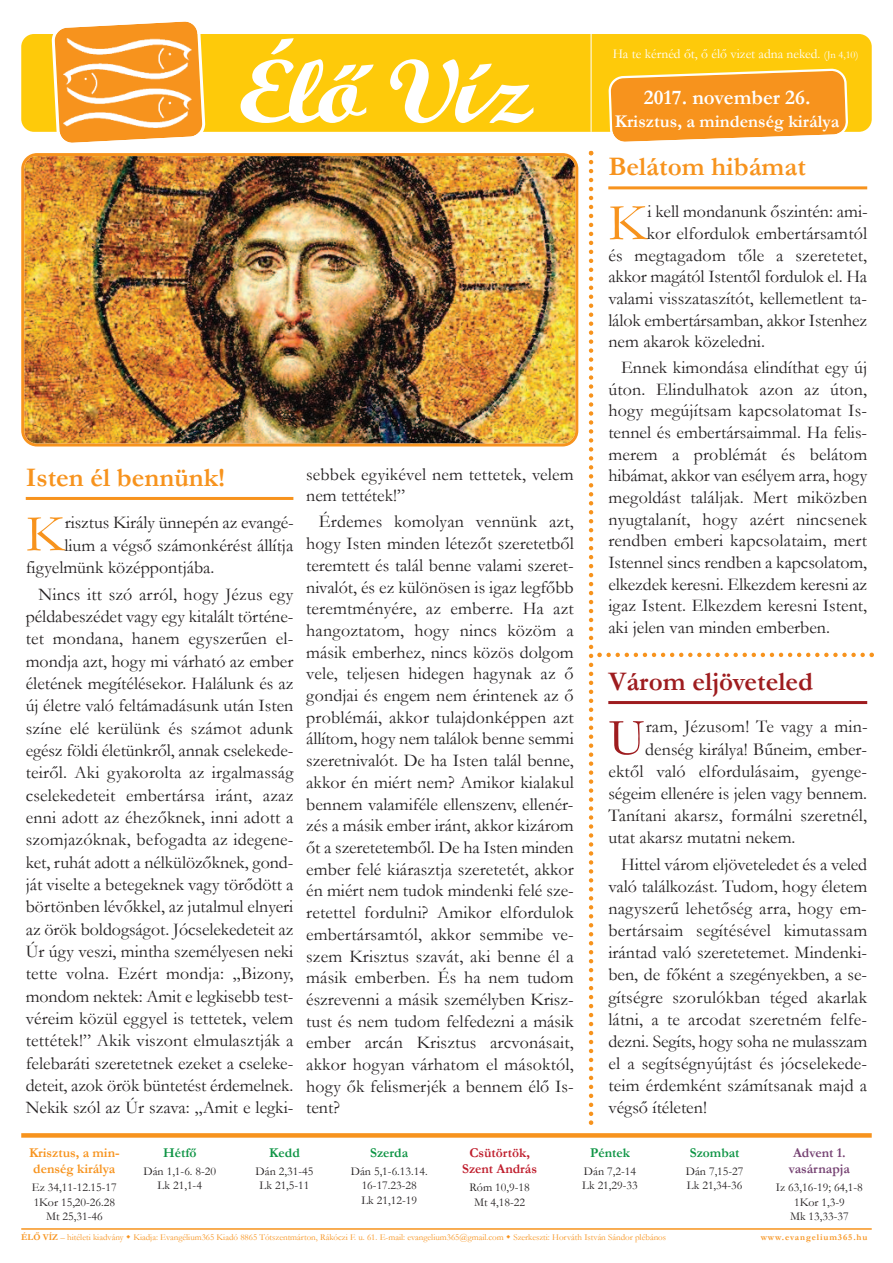
<style>
.page{position:relative;width:893px;height:1263px;background:#fff}
.page>*{position:absolute;margin:0;border:0;box-sizing:border-box;transform-origin:0 0}
.t1{font:90px "Wrexham Script";letter-spacing:-.05em;color:#fff;scale:1.2 1}
.t2{font:52.35px "Garamond";color:#f7931d}
.t3{font:52.35px "Garamond";color:#9e1c1f}
.t4{font:700 27px "Garamond";color:#f7931d}
.t5{font:700 27px "Garamond";color:#9e1c1f}
.t6{font:700 21px "Garamond";color:#fff}
.t7{font:18px/21.8px "Garamond";color:#231f20;text-align:justify}
.t8{font:700 18px "Garamond";color:#fff}
.t9{font:13.5px "Garamond";color:#fff}
.t10{font:700 13.5px "Garamond";color:#0d9444}
.t11{font:700 13.5px/16.2px "Garamond";color:#f7931d;text-align:center}
.t12{font:700 13.5px/16.2px "Garamond";color:#bf1d2c;text-align:center}
.t13{font:700 13.5px/16.2px "Garamond";color:#754172;text-align:center}
.t14{font:12px/14.4px "Garamond";color:#231f20;text-align:center}
.t15{font:9px "Garamond";color:#f7931d}
.t16{font:700 9px "Garamond";letter-spacing:.1em;color:#f7931d}
.s1{font-size:10.5px}
.s2{font-weight:700}
</style>
<div class="page">
<div style="left:21px;top:34px;width:851px;height:98px;background:#feca0a;border-radius:13px"></div>
<svg style="left:51px;top:21px;width:155px;height:122px"></svg>
<hr style="left:591px;top:30px;width:1px;height:102px;background:#fff">
<svg style="left:608px;top:68px;width:240px;height:74px;background:#f8a130"></svg>
<img style="left:64px;top:38px;width:127px;height:90px">
<div style="left:21px;top:1133px;width:851px;height:5px;background:#f7931d"></div>
<hr style="left:21px;top:1228px;width:851px;height:2px;background:#f7931d">
<hr style="left:26px;top:497px;width:267px;height:3px;background:#f7931d">
<img style="left:21px;top:153px;width:557px;height:293px">
<svg style="left:589px;top:151px;width:285px;height:974px"></svg>
<h1 class="t1" style="left:237px;top:59px;width:247px">Éloíí Víz</h1>
<h3 class="t4" style="left:26px;top:462px;width:201px">Isten él bennünk!</h3>
<h2 class="t2" style="left:26px;top:505px;width:40px">K</h2>
<p class="t7" style="left:65px;top:512px;width:231px">risztus Király ünnepén az evangé-</p>
<p class="t7" style="left:64px;top:534px;width:230px">lium a végső számonkérést állítja</p>
<p class="t7" style="left:26px;top:557px;width:190px">figyelmünk középpontjába.</p>
<p class="t7" style="left:26px;top:583px;width:269px;line-height:22.4px;text-indent:13px">Nincs itt szó arról, hogy Jézus egy példabeszédet vagy egy kitalált történe&shy;tet mondana, hanem egyszerűen el&shy;mondja azt, hogy mi várható az ember életének megítélésekor. Halálunk és az új életre való feltámadásunk után Isten színe elé kerülünk és számot adunk egész földi életünkről, annak cselekede&shy;teiről. Aki gyakorolta az irgalmasság cselekedeteit embertársa iránt, azaz enni adott az éhezőknek, inni adott a szomjazóknak, befogadta az idegene&shy;ket, ruhát adott a nélkülözőknek, gond&shy;ját viselte a betegeknek vagy törődött a börtönben lévőkkel, az jutalmul elnyeri az örök boldogságot. Jócselekedeteit az Úr úgy veszi, mintha személyesen neki tette volna. Ezért mondja: „Bizony, mondom nektek: Amit e legkisebb test&shy;véreim közül eggyel is tettetek, velem tettétek!” Akik viszont elmulasztják a felebaráti szeretetnek ezeket a cseleke&shy;deteit, azok örök büntetést érdemelnek.<br>Nekik szól az Úr szava: „Amit e legki-</p>
<p class="t7" style="left:306px;top:463px;width:269px">sebbek egyikével nem tettetek, velem nem tettétek!”</p>
<p class="t7" style="left:306px;top:511px;width:269px;text-indent:13px">Érdemes komolyan vennünk azt, hogy Isten minden létezőt szeretetből teremtett és talál benne valami szeret&shy;nivalót, és ez különösen is igaz legfőbb teremtményére, az emberre. Ha azt hangoztatom, hogy nincs közöm a másik emberhez, nincs közös dolgom vele, teljesen hidegen hagynak az ő gondjai és engem nem érintenek az ő problémái, akkor tulajdonképpen azt állítom, hogy nem találok benne semmi szeretnivalót. De ha Isten talál benne, akkor én miért nem? Amikor kialakul bennem valamiféle ellenszenv, ellenér&shy;zés a másik ember iránt, akkor kizárom őt a szeretetemből. De ha Isten minden ember felé kiárasztja szeretetét, akkor én miért nem tudok mindenki felé sze&shy;retettel fordulni? Amikor elfordulok embertársamtól, akkor semmibe ve&shy;szem Krisztus szavát, aki benne él a másik emberben. És ha nem tudom észrevenni a másik személyben Krisz&shy;tust és nem tudom felfedezni a másik ember arcán Krisztus arcvonásait, akkor hogyan várhatom el másoktól, hogy ők felismerjék a bennem élő Is&shy;tent?</p>
<p class="t9" style="left:613px;top:46px;width:247px">Ha te kérnéd őt, ő élő vizet adna neked. <span class="s1">(Jn 4,10)</span></p>
<p class="t6" style="left:644px;top:86px;width:168px">2017. november 26.</p>
<p class="t8" style="left:615px;top:112px;width:226px">Krisztus, a mindenség királya</p>
<h3 class="t4" style="left:608px;top:152px;width:199px">Belátom hibámat</h3>
<h2 class="t2" style="left:608px;top:194px;width:40px">K</h2>
<p class="t7" style="left:647px;top:201px;width:222px">i kell mondanunk őszintén: ami-</p>
<p class="t7" style="left:647px;top:223px;width:222px">kor elfordulok embertársamtól</p>
<p class="t7" style="left:608px;top:244px;width:260px">és megtagadom tőle a szeretetet,</p>
<p class="t7" style="left:608px;top:266px;width:260px">akkor magától Istentől fordulok el. Ha</p>
<p class="t7" style="left:608px;top:288px;width:260px">valami visszataszítót, kellemetlent ta-</p>
<p class="t7" style="left:608px;top:309px;width:260px">lálok embertársamban, akkor Istenhez</p>
<p class="t7" style="left:608px;top:331px;width:158px">nem akarok közeledni.</p>
<p class="t7" style="left:608px;top:357px;width:260px;text-indent:13px">Ennek kimondása elindíthat egy új úton. Elindulhatok azon az úton, hogy megújítsam kapcsolatomat Is&shy;tennel és embertársaimmal. Ha felis&shy;merem a problémát és belátom hibámat, akkor van esélyem arra, hogy megoldást találjak. Mert miközben nyugtalanít, hogy azért nincsenek rendben emberi kapcsolataim, mert Istennel sincs rendben a kapcsolatom, elkezdek keresni. Elkezdem keresni az igaz Istent. Elkezdem keresni Istent, aki jelen van minden emberben.</p>
<h3 class="t5" style="left:608px;top:666px;width:206px">Várom eljöveteled</h3>
<h2 class="t3" style="left:608px;top:709px;width:39px">U</h2>
<p class="t7" style="left:646px;top:716px;width:223px">ram, Jézusom! Te vagy a min-</p>
<p class="t7" style="left:645px;top:738px;width:223px">denség királya! Bűneim, ember-</p>
<p class="t7" style="left:608px;top:760px;width:260px">ektől való elfordulásaim, gyenge-</p>
<p class="t7" style="left:608px;top:783px;width:260px">ségeim ellenére is jelen vagy bennem.</p>
<p class="t7" style="left:608px;top:805px;width:260px">Tanítani akarsz, formálni szeretnél,</p>
<p class="t7" style="left:608px;top:827px;width:189px">utat akarsz mutatni nekem.</p>
<p class="t7" style="left:608px;top:853px;width:260px;line-height:22.2px;text-indent:13px">Hittel várom eljöveteledet és a veled való találkozást. Tudom, hogy életem nagyszerű lehetőség arra, hogy em&shy;bertársaim segítésével kimutassam irántad való szeretetemet. Mindenki&shy;ben, de főként a szegényekben, a se&shy;gítségre szorulókban téged akarlak látni, a te arcodat szeretném felfe&shy;dezni. Segíts, hogy soha ne mulasszam el a segítségnyújtást és jócselekede&shy;teim érdemként számítsanak majd a végső ítéleten!</p>
<p class="t11" style="left:29px;top:1144px;width:92px">Krisztus, a min&shy;denség királya</p>
<p class="t14" style="left:32px;top:1180px;width:87px">Ez 34,11-12.15-17<br>1Kor 15,20-26.28<br>Mt 25,31-46</p>
<p class="t10" style="left:163px;top:1145px;width:35px">Hétfő</p>
<p class="t14" style="left:143px;top:1164px;width:74px">Dán 1,1-6. 8-20<br>Lk 21,1-4</p>
<p class="t10" style="left:269px;top:1145px;width:32px">Kedd</p>
<p class="t14" style="left:256px;top:1164px;width:59px">Dán 2,31-45<br>Lk 21,5-11</p>
<p class="t10" style="left:370px;top:1145px;width:39px">Szerda</p>
<p class="t14" style="left:351px;top:1164px;width:78px">Dán 5,1-6.13.14.<br>16-17.23-28<br>Lk 21,12-19</p>
<p class="t12" style="left:462px;top:1144px;width:76px">Csütörtök,<br>Szent András</p>
<p class="t14" style="left:469px;top:1180px;width:62px">Róm 10,9-18<br>Mt 4,18-22</p>
<p class="t10" style="left:590px;top:1145px;width:41px">Péntek</p>
<p class="t14" style="left:582px;top:1164px;width:57px;text-align:left">Dán 7,2-14<br>Lk 21,29-33</p>
<p class="t10" style="left:690px;top:1145px;width:51px">Szombat</p>
<p class="t14" style="left:686px;top:1164px;width:59px;text-align:left">Dán 7,15-27<br>Lk 21,34-36</p>
<p class="t13" style="left:789px;top:1144px;width:62px">Advent 1. vasárnapja</p>
<p class="t14" style="left:776px;top:1180px;width:89px">Iz 63,16-19; 64,1-8<br>1Kor 1,3-9<br>Mk 13,33-37</p>
<p class="t15" style="left:21px;top:1233px;width:646px"><span class="s2">ÉLŐ VÍZ</span> – hitéleti kiadvány Kiadja: Evangélium365 Kiadó 8865 Tótszentmárton, Rákóczi F. u. 61. E-mail: evangelium365@gmail.com Szerkeszti: Horváth István Sándor plébános</p>
<p class="t16" style="left:761px;top:1233px;width:108px">www.evangelium365.hu</p>
</div>
